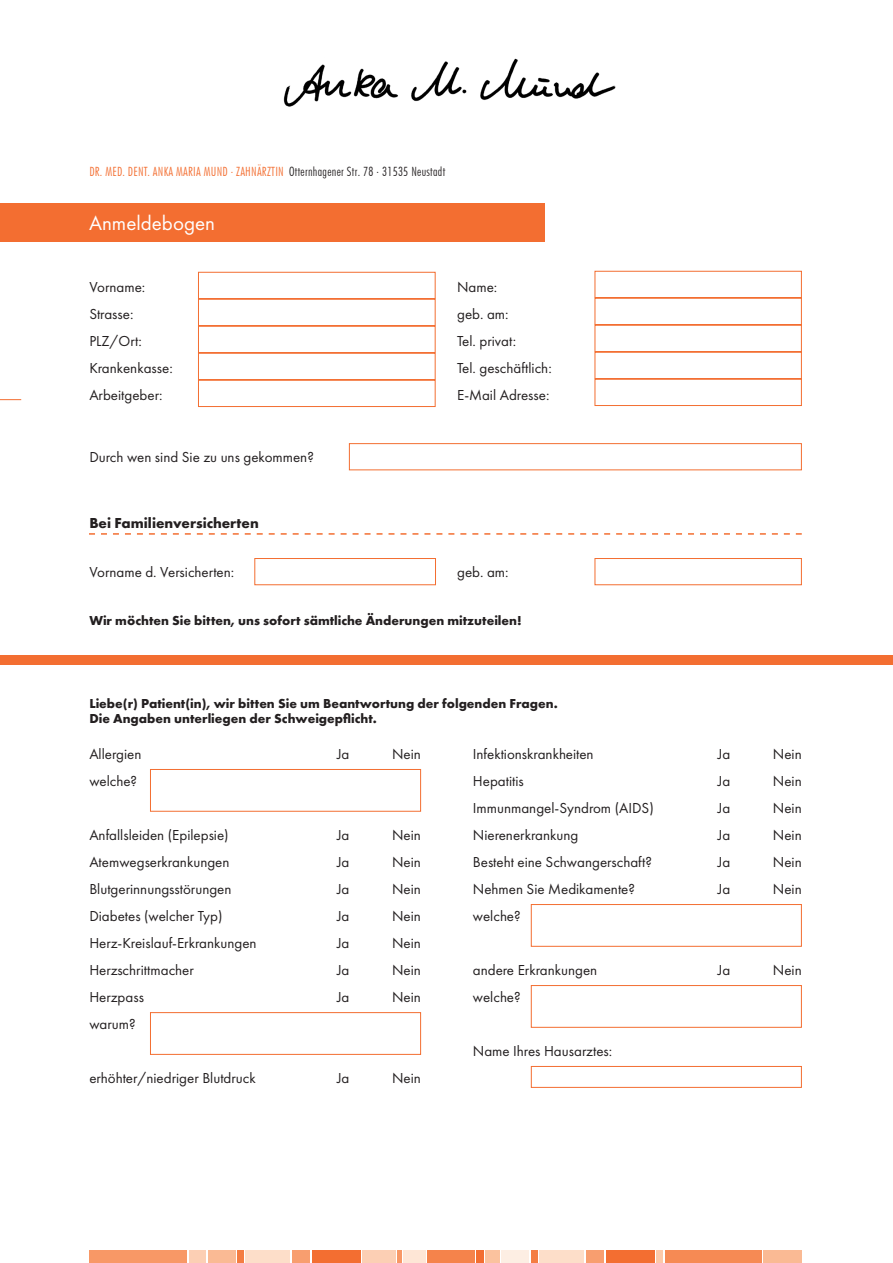
<style>
.page{position:relative;width:893px;height:1263px;background:#fff}
.page>*{position:absolute;margin:0;border:0;box-sizing:border-box;transform-origin:0 0}
.t1{font:21px "Futura PT";color:#fff}
.t2{font:15px "Futura PT";color:#231f20}
.t3{font:700 15px "Futura PT";color:#231f20}
.t4{font:700 13.5px/15px "Futura PT";color:#231f20}
.t5{font:300 condensed 12.75px "Futura BT";letter-spacing:.025em;color:#f36e31}
.s1{color:#231f20}
</style>
<div class="page">
<svg style="left:0;top:399px;width:21px;height:1px"></svg>
<div style="left:89px;top:1250px;width:98px;height:13px;background:#f89866"></div>
<div style="left:362px;top:1250px;width:33px;height:13px;background:#fccfb4"></div>
<hr style="left:397px;top:1250px;width:4px;height:13px;background:#f89866">
<div style="left:403px;top:1250px;width:22px;height:13px;background:#fee6d6"></div>
<div style="left:427px;top:1250px;width:48px;height:13px;background:#f5834b"></div>
<div style="left:476px;top:1250px;width:8px;height:13px;background:#f36e31"></div>
<div style="left:486px;top:1250px;width:14px;height:13px;background:#fbc29e"></div>
<div style="left:189px;top:1250px;width:17px;height:13px;background:#fccfb4"></div>
<div style="left:208px;top:1250px;width:27px;height:13px;background:#faba94"></div>
<div style="left:237px;top:1250px;width:6px;height:13px;background:#f47d42"></div>
<div style="left:245px;top:1250px;width:45px;height:13px;background:#fddec9"></div>
<div style="left:292px;top:1250px;width:18px;height:13px;background:#f89e6f"></div>
<div style="left:312px;top:1250px;width:49px;height:13px;background:#f36e31"></div>
<div style="left:502px;top:1250px;width:27px;height:13px;background:#fdeee3"></div>
<div style="left:531px;top:1250px;width:6px;height:13px;background:#f47d42"></div>
<div style="left:539px;top:1250px;width:45px;height:13px;background:#fddec9"></div>
<div style="left:586px;top:1250px;width:18px;height:13px;background:#f89e6f"></div>
<div style="left:606px;top:1250px;width:48px;height:13px;background:#f36e31"></div>
<div style="left:656px;top:1250px;width:6px;height:13px;background:#fcc9a9"></div>
<div style="left:665px;top:1250px;width:96px;height:13px;background:#f68a54"></div>
<div style="left:763px;top:1250px;width:39px;height:13px;background:#faba94"></div>
<img style="left:283px;top:58px;width:333px;height:49px">
<div style="left:0;top:203px;width:544px;height:38px;background:#f36e31"></div>
<div style="left:0;top:655px;width:893px;height:9px;background:#f36e31"></div>
<div style="left:198px;top:272px;width:238px;height:27px;border:1px solid #f36e31"></div>
<div style="left:595px;top:271px;width:207px;height:27px;border:1px solid #f36e31"></div>
<div style="left:198px;top:299px;width:238px;height:27px;border:1px solid #f36e31"></div>
<div style="left:595px;top:298px;width:207px;height:27px;border:1px solid #f36e31"></div>
<div style="left:198px;top:326px;width:238px;height:27px;border:1px solid #f36e31"></div>
<div style="left:595px;top:325px;width:207px;height:27px;border:1px solid #f36e31"></div>
<div style="left:198px;top:353px;width:238px;height:27px;border:1px solid #f36e31"></div>
<div style="left:595px;top:352px;width:207px;height:27px;border:1px solid #f36e31"></div>
<div style="left:595px;top:379px;width:207px;height:27px;border:1px solid #f36e31"></div>
<div style="left:349px;top:443px;width:453px;height:27px;border:1px solid #f36e31"></div>
<div style="left:198px;top:380px;width:238px;height:27px;border:1px solid #f36e31"></div>
<div style="left:254px;top:558px;width:182px;height:27px;border:1px solid #f36e31"></div>
<div style="left:595px;top:558px;width:207px;height:27px;border:1px solid #f36e31"></div>
<div style="left:150px;top:769px;width:271px;height:43px;border:1px solid #f36e31"></div>
<div style="left:150px;top:1012px;width:271px;height:43px;border:1px solid #f36e31"></div>
<div style="left:531px;top:985px;width:271px;height:43px;border:1px solid #f36e31"></div>
<div style="left:531px;top:904px;width:271px;height:43px;border:1px solid #f36e31"></div>
<div style="left:531px;top:1066px;width:271px;height:22px;border:1px solid #f36e31"></div>
<svg style="left:89px;top:533px;width:713px;height:2px"></svg>
<p class="t5" style="left:89px;top:164px;width:357px">DR. MED. DENT. ANKA MARIA MUND . ZAHNÄRZTIN <span class="s1">Otternhagener Str. 78 </span><sup>.</sup> <span class="s1">31535 Neustadt</span></p>
<p class="t1" style="left:89px;top:211px;width:128px">Anmeldebogen</p>
<p class="t2" style="left:89px;top:278px;width:58px">Vorname:</p>
<p class="t2" style="left:89px;top:305px;width:46px">Strasse:</p>
<p class="t2" style="left:89px;top:332px;width:54px">PLZ/Ort:</p>
<p class="t2" style="left:89px;top:359px;width:85px">Krankenkasse:</p>
<p class="t2" style="left:89px;top:386px;width:75px">Arbeitgeber:</p>
<p class="t2" style="left:457px;top:278px;width:42px">Name:</p>
<p class="t2" style="left:457px;top:305px;width:53px">geb. am:</p>
<p class="t2" style="left:457px;top:332px;width:61px">Tel. privat:</p>
<p class="t2" style="left:457px;top:359px;width:96px">Tel. geschäftlich:</p>
<p class="t2" style="left:457px;top:386px;width:94px">E-Mail Adresse:</p>
<p class="t2" style="left:89px;top:448px;width:226px">Durch wen sind Sie zu uns gekommen?</p>
<p class="t3" style="left:89px;top:513px;width:171px">Bei Familienversicherten</p>
<p class="t2" style="left:89px;top:563px;width:146px">Vorname d. Versicherten:</p>
<p class="t2" style="left:457px;top:563px;width:53px">geb. am:</p>
<p class="t4" style="left:89px;top:613px;width:434px">Wir möchten Sie bitten, uns sofort sämtliche Änderungen mitzuteilen!</p>
<p class="t4" style="left:89px;top:695px;width:470px">Liebe(r) Patient(in), wir bitten Sie um Beantwortung der folgenden Fragen.<br>Die Angaben unterliegen der Schweigepflicht.</p>
<p class="t2" style="left:89px;top:745px;width:54px">Allergien</p>
<p class="t2" style="left:89px;top:772px;width:49px">welche?</p>
<p class="t2" style="left:89px;top:826px;width:141px">Anfallsleiden (Epilepsie)</p>
<p class="t2" style="left:89px;top:853px;width:142px">Atemwegserkrankungen</p>
<p class="t2" style="left:89px;top:880px;width:144px">Blutgerinnungsstörungen</p>
<p class="t2" style="left:89px;top:907px;width:135px">Diabetes (welcher Typ)</p>
<p class="t2" style="left:89px;top:934px;width:169px">Herz-Kreislauf-Erkrankungen</p>
<p class="t2" style="left:89px;top:961px;width:106px">Herzschrittmacher</p>
<p class="t2" style="left:89px;top:988px;width:56px">Herzpass</p>
<p class="t2" style="left:89px;top:1015px;width:48px">warum?</p>
<p class="t2" style="left:337px;top:745px;width:14px">Ja</p>
<p class="t2" style="left:337px;top:826px;width:14px">Ja</p>
<p class="t2" style="left:337px;top:853px;width:14px">Ja</p>
<p class="t2" style="left:337px;top:880px;width:14px">Ja</p>
<p class="t2" style="left:337px;top:907px;width:14px">Ja</p>
<p class="t2" style="left:337px;top:934px;width:14px">Ja</p>
<p class="t2" style="left:337px;top:961px;width:14px">Ja</p>
<p class="t2" style="left:337px;top:988px;width:14px">Ja</p>
<p class="t2" style="left:392px;top:745px;width:30px">Nein</p>
<p class="t2" style="left:392px;top:826px;width:30px">Nein</p>
<p class="t2" style="left:392px;top:853px;width:30px">Nein</p>
<p class="t2" style="left:392px;top:880px;width:30px">Nein</p>
<p class="t2" style="left:392px;top:907px;width:30px">Nein</p>
<p class="t2" style="left:392px;top:934px;width:30px">Nein</p>
<p class="t2" style="left:392px;top:961px;width:30px">Nein</p>
<p class="t2" style="left:392px;top:988px;width:30px">Nein</p>
<p class="t2" style="left:473px;top:745px;width:122px">Infektionskrankheiten</p>
<p class="t2" style="left:473px;top:772px;width:52px">Hepatitis</p>
<p class="t2" style="left:473px;top:799px;width:182px">Immunmangel-Syndrom (AIDS)</p>
<p class="t2" style="left:473px;top:826px;width:107px">Nierenerkrankung</p>
<p class="t2" style="left:473px;top:853px;width:181px">Besteht eine Schwangerschaft?</p>
<p class="t2" style="left:473px;top:880px;width:164px">Nehmen Sie Medikamente?</p>
<p class="t2" style="left:473px;top:907px;width:49px">welche?</p>
<p class="t2" style="left:473px;top:961px;width:126px">andere Erkrankungen</p>
<p class="t2" style="left:473px;top:988px;width:49px">welche?</p>
<p class="t2" style="left:473px;top:1042px;width:141px">Name Ihres Hausarztes:</p>
<p class="t2" style="left:89px;top:1069px;width:168px">erhöhter/niedriger Blutdruck</p>
<p class="t2" style="left:337px;top:1069px;width:14px">Ja</p>
<p class="t2" style="left:392px;top:1069px;width:30px">Nein</p>
<p class="t2" style="left:718px;top:745px;width:14px">Ja</p>
<p class="t2" style="left:718px;top:772px;width:14px">Ja</p>
<p class="t2" style="left:718px;top:799px;width:14px">Ja</p>
<p class="t2" style="left:718px;top:826px;width:14px">Ja</p>
<p class="t2" style="left:718px;top:853px;width:14px">Ja</p>
<p class="t2" style="left:718px;top:880px;width:14px">Ja</p>
<p class="t2" style="left:718px;top:961px;width:14px">Ja</p>
<p class="t2" style="left:773px;top:745px;width:30px">Nein</p>
<p class="t2" style="left:773px;top:772px;width:30px">Nein</p>
<p class="t2" style="left:773px;top:799px;width:30px">Nein</p>
<p class="t2" style="left:773px;top:826px;width:30px">Nein</p>
<p class="t2" style="left:773px;top:853px;width:30px">Nein</p>
<p class="t2" style="left:773px;top:880px;width:30px">Nein</p>
<p class="t2" style="left:773px;top:961px;width:30px">Nein</p>
</div>
